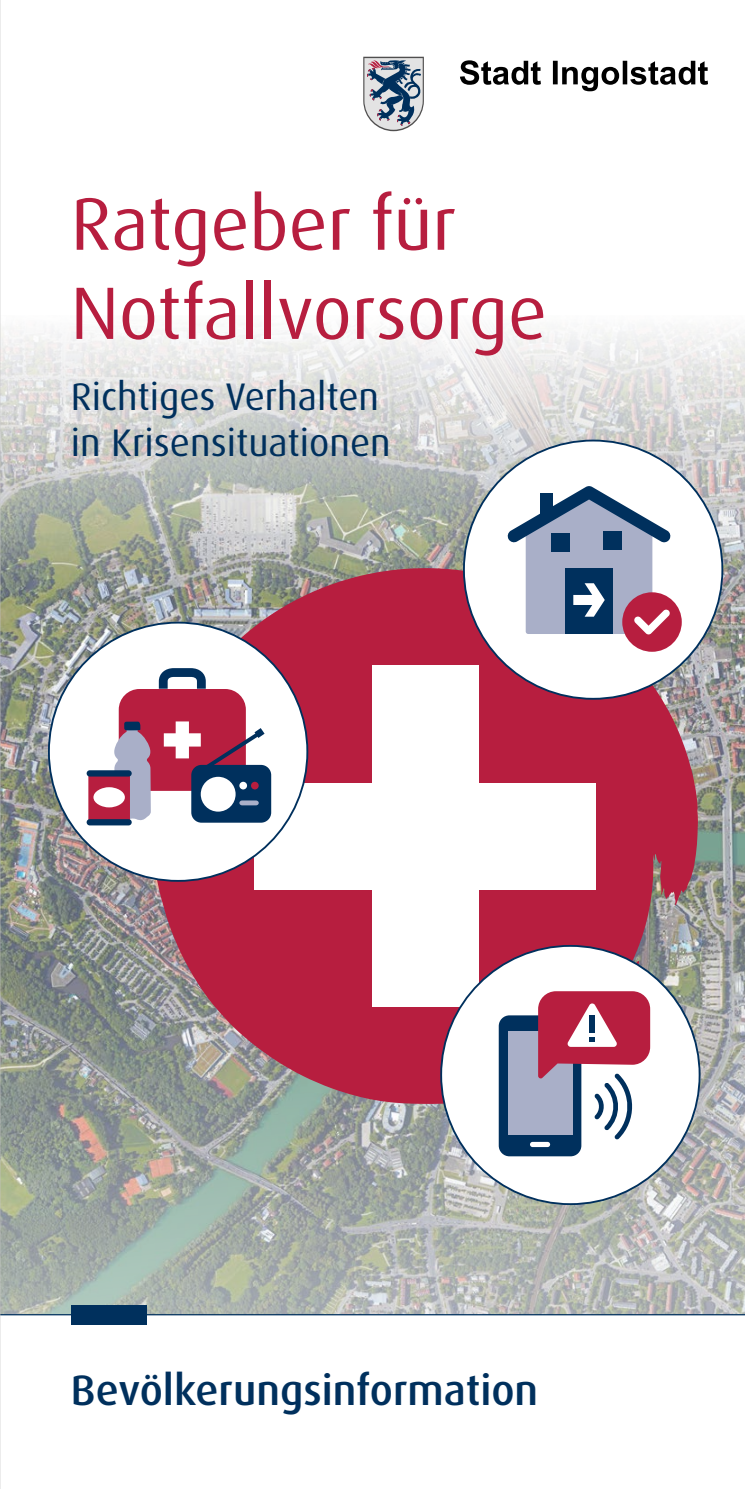
<style>
.page{position:relative;width:745px;height:1489px;background:#fff}
.page>*{position:absolute;margin:0;border:0;box-sizing:border-box;transform-origin:0 0}
.t1{font:74.25px/89px "Dax Pro";color:#b71e3f}
.t2{font:500 42.5px "Dax Pro";color:#00305d}
.t3{font:38.5px/46.2px "Dax Pro";color:#00305d}
</style>
<div class="page">
<img style="left:1px;top:328px;width:743px;height:293px">
<img style="left:1px;top:621px;width:743px;height:692px">
<hr style="left:0;top:1313px;width:744px;height:2px;background:#00305d">
<div style="left:71px;top:1304px;width:76px;height:20px;background:#00305d"></div>
<svg style="left:152px;top:568px;width:545px;height:535px;background:#af3d55"></svg>
<div style="left:372px;top:665px;width:106px;height:341px;background:#fff"></div>
<div style="left:254px;top:782px;width:341px;height:107px;background:#fff"></div>
<div style="left:463px;top:440px;width:258px;height:258px;background:#fff;border-radius:50%"></div>
<div style="left:49px;top:622px;width:258px;height:258px;background:#fff;border-radius:50%"></div>
<div style="left:441px;top:945px;width:258px;height:258px;background:#fff;border-radius:50%"></div>
<div style="left:119px;top:689px;width:127px;height:101px;background:#b71e3f;border-radius:21px"></div>
<svg style="left:159px;top:668px;width:47px;height:20px"></svg>
<svg style="left:114px;top:721px;width:37px;height:100px"></svg>
<div style="left:88px;top:771px;width:42px;height:51px;background:#b71e3f;border-radius:2px"></div>
<div style="left:87px;top:770px;width:45px;height:6px;background:#00305d;border-radius:3px"></div>
<div style="left:87px;top:819px;width:45px;height:6px;background:#00305d;border-radius:3px"></div>
<div style="left:93px;top:787px;width:32px;height:20px;background:#fff;border-radius:50%"></div>
<svg style="left:164px;top:721px;width:107px;height:101px"></svg>
<svg style="left:498px;top:991px;width:151px;height:165px"></svg>
<div style="left:622px;top:592px;width:59px;height:59px;background:#b71e3f;border-radius:50%"></div>
<svg style="left:507px;top:486px;width:163px;height:148px"></svg>
<div style="left:551px;top:533px;width:18px;height:18px;background:#00305d"></div>
<div style="left:603px;top:531px;width:18px;height:18px;background:#00305d"></div>
<hr style="left:0;top:0;width:1px;height:1488px;background:#c6c6c6">
<svg style="left:363px;top:57px;width:60px;height:74px;background:#96a1b0"></svg>
<svg style="left:460px;top:60px;width:247px;height:31px"></svg>
<h1 class="t1" style="left:71px;top:180px;width:477px">Ratgeber für<br>Notfallvorsorge</h1>
<p class="t3" style="left:71px;top:373px;width:321px">Richtiges Verhalten in Krisensituationen</p>
<p class="t2" style="left:71px;top:1362px;width:468px">Bevölkerungsinformation</p>
</div>
